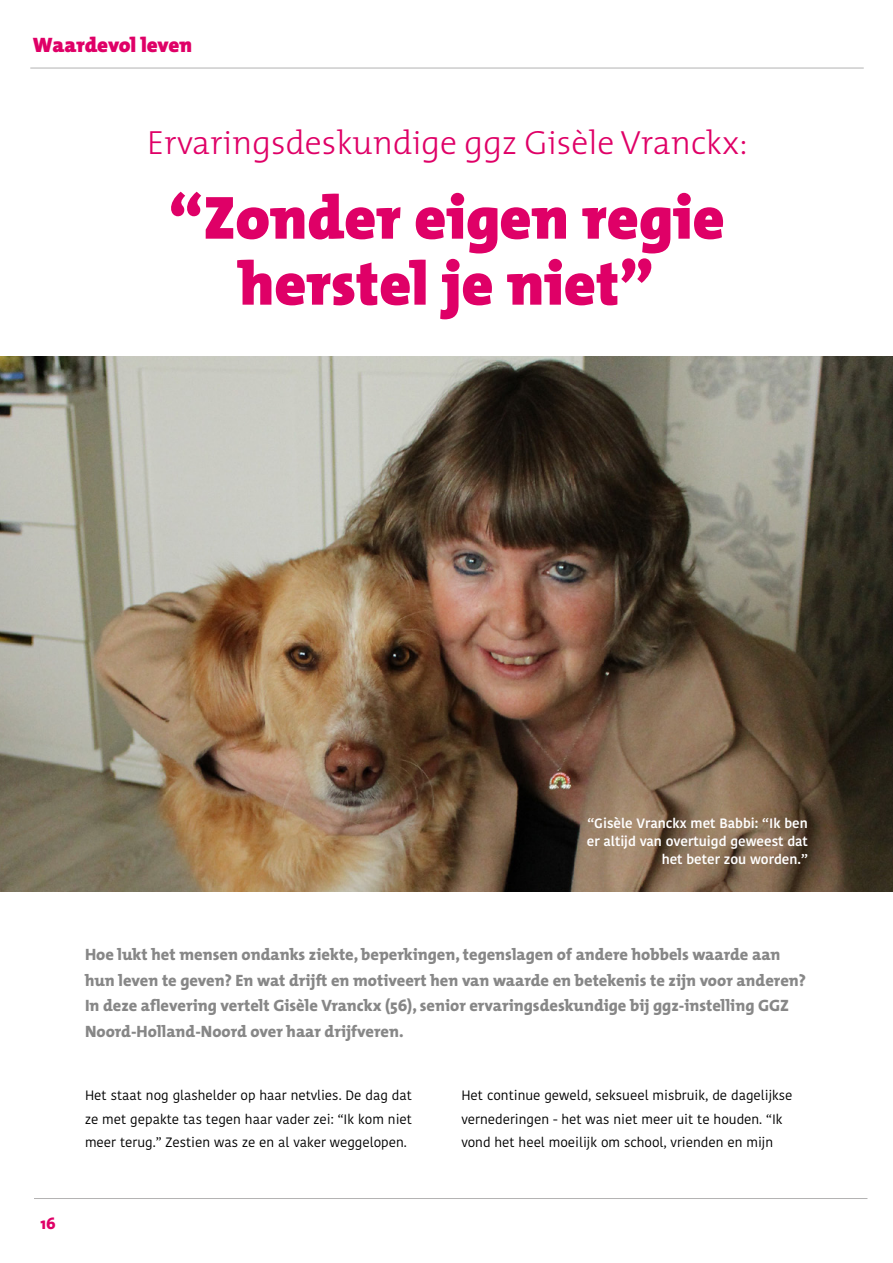
<style>
.page{position:relative;width:893px;height:1263px;background:#fff}
.page>*{position:absolute;margin:0;border:0;box-sizing:border-box;transform-origin:0 0}
.t1{font:800 61.5px/66px "T Mix";color:#df0067;text-align:center}
.t2{font:300 33.75px "T Mix";color:#df0067}
.t3{font:800 21px "T Mix";color:#df0067}
.t4{font:800 16.5px/25.5px "T Mix";color:#878787}
.t5{font:800 16.5px "T Mix";color:#df0067}
.t6{font:13.5px/23.2px "Kohinoor Bangla";color:#000;text-align:justify}
.t7{font:600 13.5px/18px "Kohinoor Bangla";color:#fff;text-align:right}
</style>
<div class="page">
<img style="left:0;top:356px;width:893px;height:535px">
<hr style="left:30px;top:68px;width:834px;height:1px;background:#b3b2b2">
<hr style="left:34px;top:1198px;width:833px;height:1px;background:#b3b2b2">
<p class="t3" style="left:33px;top:27px;width:161px">Waardevol leven</p>
<h2 class="t2" style="left:147px;top:114px;width:602px">Ervaringsdeskundige ggz Gisèle Vranckx:</h2>
<h1 class="t1" style="left:169px;top:184px;width:558px">“Zonder eigen regie herstel je niet”</h1>
<p class="t7" style="left:587px;top:814px;width:223px">“Gisèle Vranckx met Babbi: “Ik ben er altijd van overtuigd geweest dat het beter zou worden.”</p>
<p class="t4" style="left:85px;top:942px;width:723px">Hoe lukt het mensen ondanks ziekte, beperkingen, tegenslagen of andere hobbels waarde aan hun leven te geven? En wat drijft en motiveert hen van waarde en betekenis te zijn voor anderen?<br>In deze aflevering vertelt Gisèle Vranckx (56), senior ervaringsdeskundige bij ggz-instelling GGZ Noord-Holland-Noord over haar drijfveren.</p>
<p class="t5" style="left:40px;top:1210px;width:17px">16</p>
<p class="t6" style="left:85px;top:1084px;width:328px">Het staat nog glashelder op haar netvlies. De dag dat ze met gepakte tas tegen haar vader zei: “Ik kom niet meer terug.” Zestien was ze en al vaker weggelopen.</p>
<p class="t6" style="left:461px;top:1084px;width:333px;text-align:left">Het continue geweld, seksueel misbruik, de dagelijkse vernederingen - het was niet meer uit te houden. “Ik vond het heel moeilijk om school, vrienden en mijn</p>
</div>
